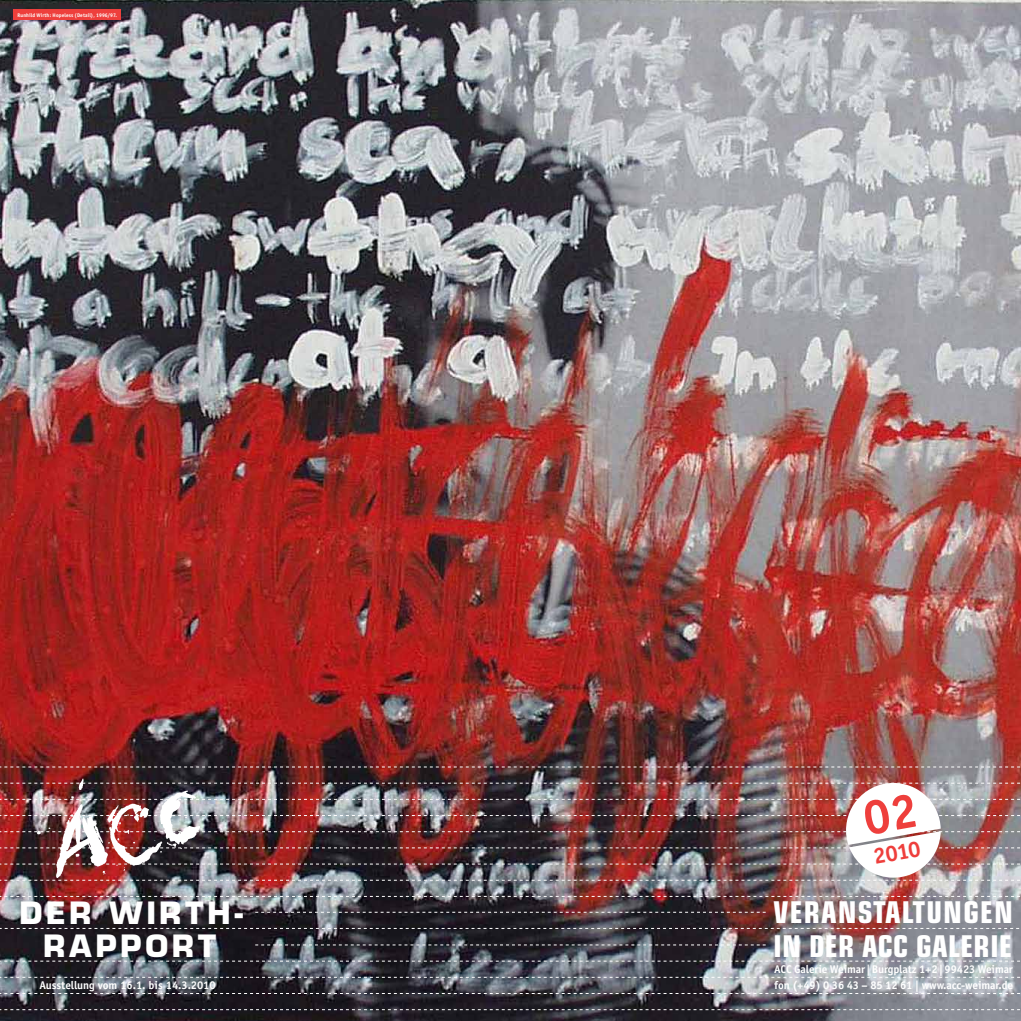
<style>
.page{position:relative;width:1021px;height:1021px;background:#fff}
.page>*{position:absolute;margin:0;border:0;box-sizing:border-box;transform-origin:0 0}
.t1{font:700 30px "Eurostile";letter-spacing:.125em;color:#fff}
.t2{font:700 condensed 30px "Eurostile";letter-spacing:.01em;color:#fff}
.t3{font:700 condensed 30px "Eurostile";letter-spacing:.04em;color:#fff}
.t4{font:700 22.5px "Officina Sans";color:#ee3f3c}
.t5{font:700 11.25px/16.1px "Officina Sans";letter-spacing:-.01em;color:#fff}
.t6{font:700 5.25px "Officina Sans";letter-spacing:.015em;color:#fff}
</style>
<div class="page">
<img style="left:0;top:0;width:1020px;height:1020px">
<div style="left:13px;top:10px;width:108px;height:10px;background:#ee3f3c"></div>
<svg style="left:0;top:960px;width:1020px;height:1px"></svg>
<svg style="left:0;top:976px;width:1020px;height:1px"></svg>
<svg style="left:0;top:993px;width:1020px;height:1px"></svg>
<svg style="left:0;top:1009px;width:1020px;height:1px"></svg>
<svg style="left:0;top:766px;width:1020px;height:1px"></svg>
<svg style="left:0;top:896px;width:1020px;height:1px"></svg>
<svg style="left:0;top:928px;width:1020px;height:1px"></svg>
<svg style="left:255px;top:944px;width:510px;height:1px"></svg>
<svg style="left:255px;top:911px;width:510px;height:1px"></svg>
<img style="left:0;top:778px;width:1020px;height:102px">
<p class="t6" style="left:17px;top:12px;width:101px">Runhild Wirth: Hopeless (Detail), 1996/97.</p>
<h2 class="t4" style="left:871px;top:842px;width:49px;rotate:-10deg">2010</h2>
<h1 class="t1" style="left:19px;top:894px;width:225px">DER WIRTH-</h1>
<h1 class="t3" style="left:773px;top:893px;width:223px">VERANSTALTUNGEN</h1>
<h1 class="t1" style="left:43px;top:927px;width:174px">RAPPORT</h1>
<p class="t5" style="left:40px;top:976px;width:177px">Ausstellung vom 16.1. bis 14.3.2010</p>
<h1 class="t2" style="left:773px;top:927px;width:240px">IN DER ACC GALERIE</h1>
<p class="t5" style="left:774px;top:960px;width:240px">ACC Galerie Weimar |Burgplatz 1+2|99423 Weimar fon (+49) 0 36 43 – 85 12 61 | www.acc-weimar.de</p>
</div>
